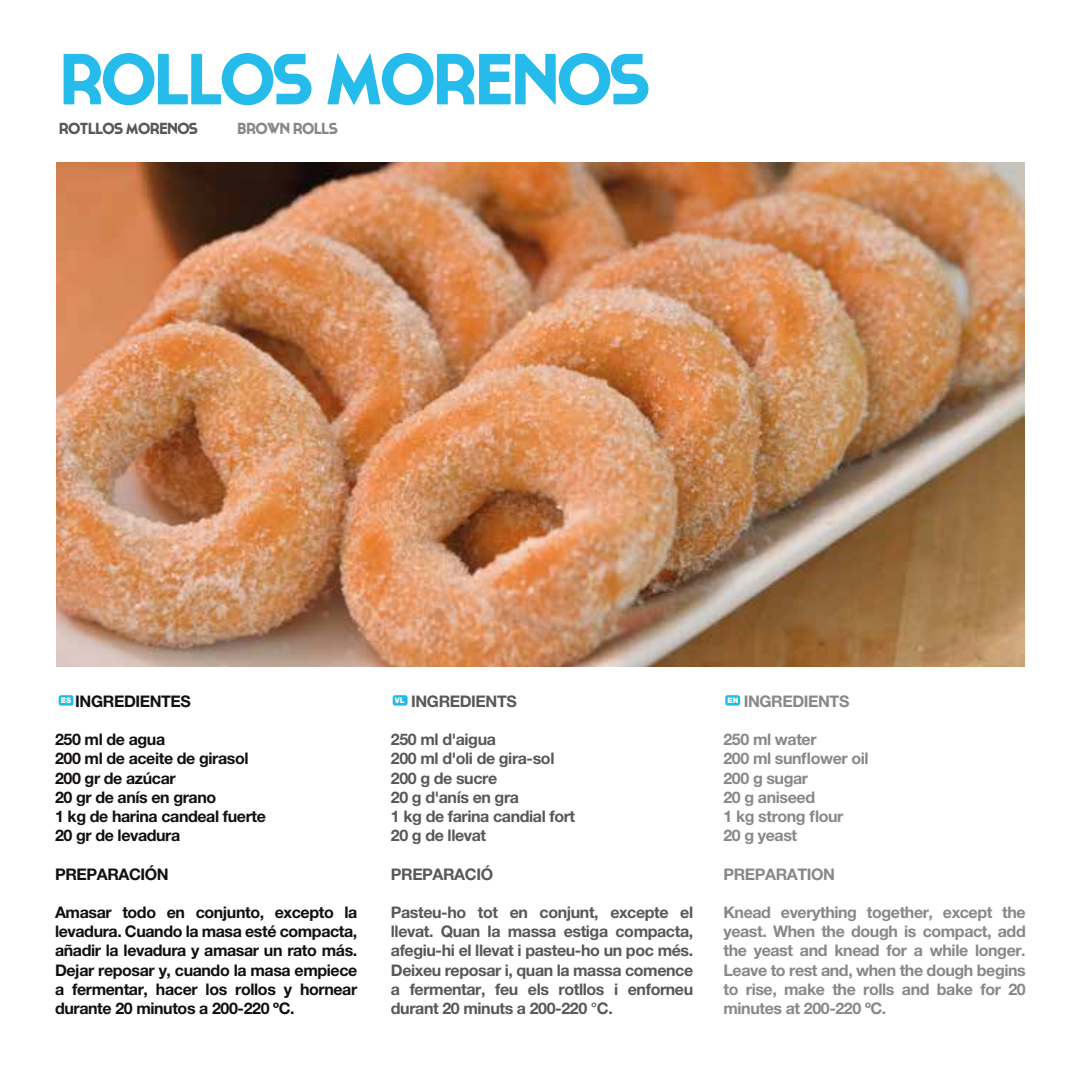
<style>
.page{position:relative;width:1078px;height:1078px;background:#fff}
.page>*{position:absolute;margin:0;border:0;box-sizing:border-box;transform-origin:0 0}
.t1{font:700 72px "Cassannet";letter-spacing:-.045em;color:#25bbea}
.t2{font:700 16px/19.2px "Helvetica Neue LT Std";letter-spacing:-.025em;color:#130e13}
.t3{font:700 16px/19.2px "Helvetica Neue LT Std";letter-spacing:-.025em;color:#58585a}
.t4{font:700 16px/19.2px "Helvetica Neue LT Std";letter-spacing:-.025em;color:#87888a}
.t5{font:700 16px "Cassannet";letter-spacing:-.045em;color:#58585a}
.t6{font:700 16px "Cassannet";letter-spacing:-.045em;color:#87888a}
.t7{font:900 7.6px "Helvetica Neue LT Std";color:#fff}
</style>
<div class="page">
<div style="left:59px;top:695px;width:14px;height:10px;background:#1bbbea;border-radius:2px"></div>
<div style="left:725px;top:695px;width:15px;height:10px;background:#1bbbea;border-radius:2px"></div>
<div style="left:392px;top:695px;width:15px;height:10px;background:#1bbbea;border-radius:2px"></div>
<img style="left:56px;top:162px;width:968px;height:504px">
<h1 class="t1" style="left:59px;top:36px;width:592px">ROLLOS MORENOS</h1>
<p class="t5" style="left:59px;top:119px;width:141px">ROTLLOS MORENOS</p>
<p class="t6" style="left:237px;top:119px;width:102px">BROWN ROLLS</p>
<p class="t7" style="left:61px;top:695px;width:12px">ES</p>
<p class="t4" style="left:743px;top:690px;width:107px">INGREDIENTS</p>
<p class="t4" style="left:723px;top:729px;width:147px">250 ml water<br>200 ml sunflower oil<br>200 g sugar<br>20 g aniseed<br>1 kg strong flour<br>20 g yeast</p>
<p class="t4" style="left:723px;top:863px;width:113px">PREPARATION</p>
<p class="t4" style="left:723px;top:902px;width:304px;text-align:justify">Knead everything together, except the yeast. When the dough is compact, add the yeast and knead for a while longer.<br>Leave to rest and, when the dough begins to rise, make the rolls and bake for 20 minutes at 200-220 ºC.</p>
<p class="t3" style="left:411px;top:690px;width:107px">INGREDIENTS</p>
<p class="t3" style="left:391px;top:729px;width:186px">250 ml d'aigua<br>200 ml d'oli de gira-sol<br>200 g de sucre<br>20 g d'anís en gra<br>1 kg de farina candial fort<br>20 g de llevat</p>
<p class="t3" style="left:391px;top:863px;width:104px">PREPARACIÓ</p>
<p class="t3" style="left:391px;top:902px;width:304px;text-align:justify">Pasteu-ho tot en conjunt, excepte el llevat. Quan la massa estiga compacta, afegiu-hi el llevat i pasteu-ho un poc més.<br>Deixeu reposar i, quan la massa comence a fermentar, feu els rotllos i enforneu durant 20 minuts a 200-220 °C.</p>
<p class="t2" style="left:75px;top:690px;width:117px">INGREDIENTES</p>
<p class="t2" style="left:55px;top:729px;width:212px">250 ml de agua<br>200 ml de aceite de girasol<br>200 gr de azúcar<br>20 gr de anís en grano<br>1 kg de harina candeal fuerte<br>20 gr de levadura</p>
<p class="t2" style="left:55px;top:863px;width:115px">PREPARACIÓN</p>
<p class="t2" style="left:55px;top:902px;width:304px;text-align:justify">Amasar todo en conjunto, excepto la levadura. Cuando la masa esté compacta, añadir la levadura y amasar un rato más.<br>Dejar reposar y, cuando la masa empiece a fermentar, hacer los rollos y hornear durante 20 minutos a 200-220 ºC.</p>
<p class="t7" style="left:395px;top:695px;width:11px">VL</p>
<p class="t7" style="left:727px;top:695px;width:13px">EN</p>
</div>
